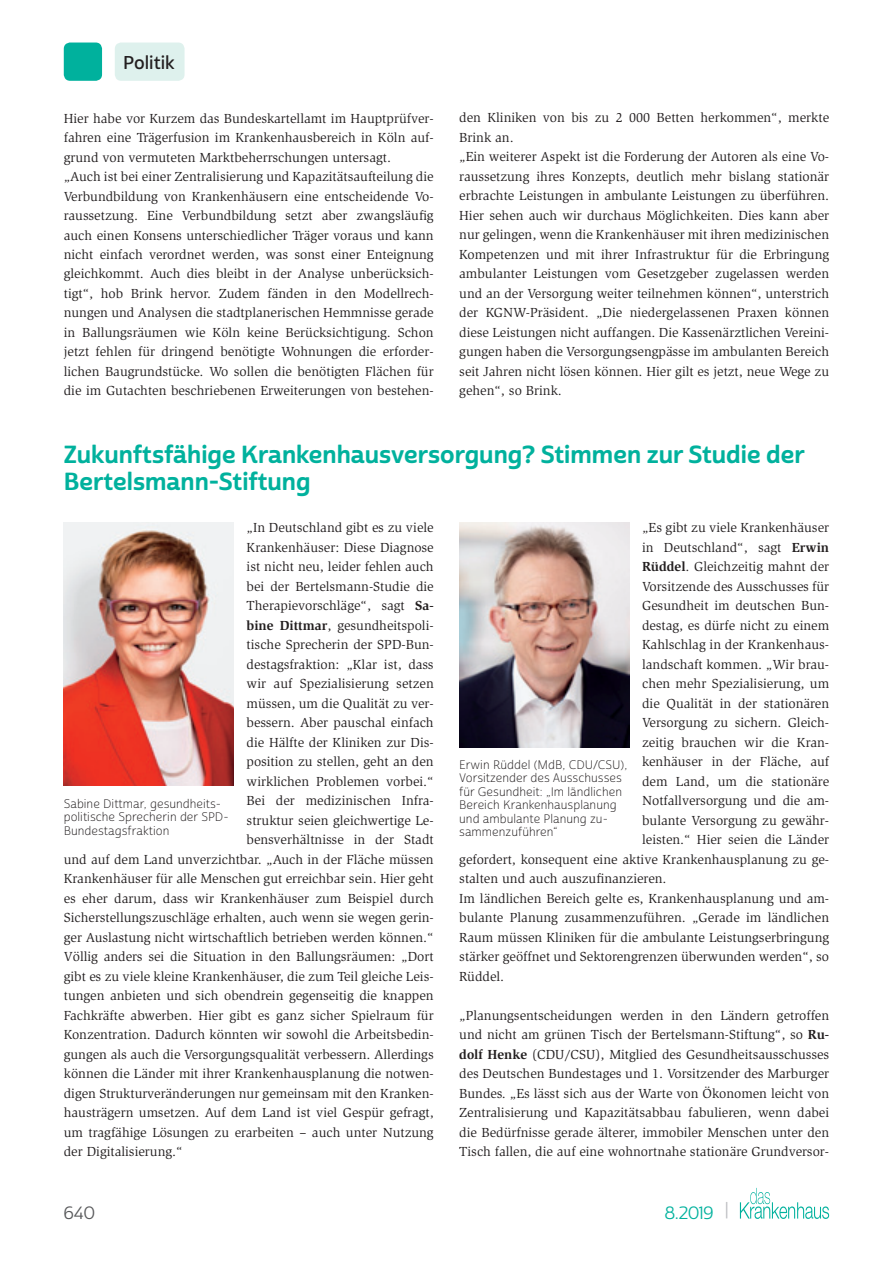
<style>
.page{position:relative;width:893px;height:1263px;background:#fff}
.page>*{position:absolute;margin:0;border:0;box-sizing:border-box;transform-origin:0 0}
.t1{font:24px/27px "Cabrito Sans Nor Bol";color:#00b19d}
.t2{font:18px "Cabrito Sans Nor Dem";letter-spacing:-.005em;color:#231f20}
.t3{font:17.25px "Cabrito Sans Nor Reg";color:#00b19d}
.t4{font:17.25px "Cabrito Sans Nor Reg";color:#57585a}
.t5{font:13.5px/19.5px "Slimbach Std";color:#231f20}
.t6{font:12px/13.5px "Cabrito Sans Nor Lig";color:#231f20}
.s1{font-weight:700}
.s2{font-size:18.9px;color:#bcbdc0}
</style>
<div class="page">
<div style="left:115px;top:43px;width:70px;height:38px;background:#def1ed;border-radius:6px"></div>
<svg style="left:740px;top:1188px;width:89px;height:31px"></svg>
<div style="left:64px;top:43px;width:38px;height:38px;background:#00b19d;border-radius:6px"></div>
<img style="left:64px;top:522px;width:170px;height:264px">
<img style="left:459px;top:523px;width:170px;height:224px">
<h2 class="t2" style="left:123px;top:51px;width:53px">Politik</h2>
<p class="t5" style="left:64px;top:108px;width:371px">Hier habe vor Kurzem das Bundeskartellamt im Hauptprüfver&shy;fahren eine Trägerfusion im Krankenhausbereich in Köln auf&shy;grund von vermuteten Marktbeherrschungen untersagt.<br>„Auch ist bei einer Zentralisierung und Kapazitätsaufteilung die Verbundbildung von Krankenhäusern eine entscheidende Vo&shy;raussetzung. Eine Verbundbildung setzt aber zwangsläufig auch einen Konsens unterschiedlicher Träger voraus und kann nicht einfach verordnet werden, was sonst einer Enteignung gleichkommt. Auch dies bleibt in der Analyse unberücksich&shy;tigt“, hob Brink hervor. Zudem fänden in den Modellrech&shy;nungen und Analysen die stadtplanerischen Hemmnisse gerade in Ballungsräumen wie Köln keine Berücksichtigung. Schon jetzt fehlen für dringend benötigte Wohnungen die erforder&shy;lichen Baugrundstücke. Wo sollen die benötigten Flächen für die im Gutachten beschriebenen Erweiterungen von bestehen-</p>
<p class="t5" style="left:459px;top:108px;width:371px">den Kliniken von bis zu 2 000 Betten herkommen“, merkte Brink an.<br>„Ein weiterer Aspekt ist die Forderung der Autoren als eine Vo&shy;raussetzung ihres Konzepts, deutlich mehr bislang stationär erbrachte Leistungen in ambulante Leistungen zu überführen.<br>Hier sehen auch wir durchaus Möglichkeiten. Dies kann aber nur gelingen, wenn die Krankenhäuser mit ihren medizinischen Kompetenzen und mit ihrer Infrastruktur für die Erbringung ambulanter Leistungen vom Gesetzgeber zugelassen werden und an der Versorgung weiter teilnehmen können“, unterstrich der KGNW-Präsident. „Die niedergelassenen Praxen können diese Leistungen nicht auffangen. Die Kassenärztlichen Vereini&shy;gungen haben die Versorgungsengpässe im ambulanten Bereich seit Jahren nicht lösen können. Hier gilt es jetzt, neue Wege zu gehen“, so Brink.</p>
<h1 class="t1" style="left:64px;top:441px;width:742px">Zukunftsfähige Krankenhausversorgung? Stimmen zur Studie der<br>Bertelsmann-Stiftung</h1>
<p class="t5" style="left:247px;top:518px;width:189px">„In Deutschland gibt es zu viele</p>
<p class="t5" style="left:247px;top:538px;width:189px">Krankenhäuser: Diese Diagnose</p>
<p class="t5" style="left:247px;top:557px;width:189px">ist nicht neu, leider fehlen auch</p>
<p class="t5" style="left:247px;top:577px;width:189px">bei der Bertelsmann-Studie die</p>
<p class="t5" style="left:247px;top:596px;width:189px">Therapievorschläge“, sagt <span class="s1">Sa-</span></p>
<p class="t5" style="left:247px;top:615px;width:189px"><span class="s1">bine Dittmar</span>, gesundheitspoli-</p>
<p class="t5" style="left:247px;top:635px;width:189px">tische Sprecherin der SPD-Bun-</p>
<p class="t5" style="left:247px;top:654px;width:189px">destagsfraktion: „Klar ist, dass</p>
<p class="t5" style="left:247px;top:674px;width:189px">wir auf Spezialisierung setzen</p>
<p class="t5" style="left:247px;top:693px;width:189px">müssen, um die Qualität zu ver-</p>
<p class="t5" style="left:247px;top:713px;width:189px">bessern. Aber pauschal einfach</p>
<p class="t5" style="left:247px;top:732px;width:189px">die Hälfte der Kliniken zur Dis-</p>
<p class="t5" style="left:247px;top:752px;width:189px">position zu stellen, geht an den</p>
<p class="t5" style="left:247px;top:771px;width:189px">wirklichen Problemen vorbei.“</p>
<p class="t5" style="left:247px;top:791px;width:189px">Bei der medizinischen Infra-</p>
<p class="t5" style="left:247px;top:810px;width:189px">struktur seien gleichwertige Le-</p>
<p class="t5" style="left:247px;top:830px;width:189px">bensverhältnisse in der Stadt</p>
<p class="t5" style="left:64px;top:849px;width:371px">und auf dem Land unverzichtbar. „Auch in der Fläche müssen</p>
<p class="t5" style="left:64px;top:869px;width:371px">Krankenhäuser für alle Menschen gut erreichbar sein. Hier geht</p>
<p class="t5" style="left:64px;top:888px;width:371px">es eher darum, dass wir Krankenhäuser zum Beispiel durch</p>
<p class="t5" style="left:64px;top:908px;width:371px">Sicherstellungszuschläge erhalten, auch wenn sie wegen gerin-</p>
<p class="t5" style="left:64px;top:927px;width:371px">ger Auslastung nicht wirtschaftlich betrieben werden können.“</p>
<p class="t5" style="left:64px;top:947px;width:371px">Völlig anders sei die Situation in den Ballungsräumen: „Dort</p>
<p class="t5" style="left:64px;top:966px;width:371px">gibt es zu viele kleine Krankenhäuser, die zum Teil gleiche Leis-</p>
<p class="t5" style="left:64px;top:986px;width:371px">tungen anbieten und sich obendrein gegenseitig die knappen</p>
<p class="t5" style="left:64px;top:1005px;width:371px">Fachkräfte abwerben. Hier gibt es ganz sicher Spielraum für</p>
<p class="t5" style="left:64px;top:1025px;width:371px">Konzentration. Dadurch könnten wir sowohl die Arbeitsbedin-</p>
<p class="t5" style="left:64px;top:1044px;width:371px">gungen als auch die Versorgungsqualität verbessern. Allerdings</p>
<p class="t5" style="left:64px;top:1064px;width:371px">können die Länder mit ihrer Krankenhausplanung die notwen-</p>
<p class="t5" style="left:64px;top:1083px;width:371px">digen Strukturveränderungen nur gemeinsam mit den Kranken-</p>
<p class="t5" style="left:64px;top:1103px;width:371px">hausträgern umsetzen. Auf dem Land ist viel Gespür gefragt,</p>
<p class="t5" style="left:64px;top:1122px;width:371px">um tragfähige Lösungen zu erarbeiten – auch unter Nutzung</p>
<p class="t5" style="left:64px;top:1142px;width:120px">der Digitalisierung.“</p>
<p class="t6" style="left:64px;top:797px;width:166px">Sabine Dittmar, gesundheits&shy;politische Sprecherin der SPD-<br>Bundestagsfraktion</p>
<p class="t5" style="left:642px;top:518px;width:189px">„Es gibt zu viele Krankenhäuser</p>
<p class="t5" style="left:642px;top:538px;width:189px">in Deutschland“, sagt <span class="s1">Erwin</span></p>
<p class="t5" style="left:642px;top:557px;width:189px"><span class="s1">Rüddel</span>. Gleichzeitig mahnt der</p>
<p class="t5" style="left:642px;top:577px;width:189px">Vorsitzende des Ausschusses für</p>
<p class="t5" style="left:642px;top:596px;width:189px">Gesundheit im deutschen Bun-</p>
<p class="t5" style="left:642px;top:616px;width:189px">destag, es dürfe nicht zu einem</p>
<p class="t5" style="left:642px;top:635px;width:189px">Kahlschlag in der Krankenhaus-</p>
<p class="t5" style="left:642px;top:655px;width:189px">landschaft kommen. „Wir brau-</p>
<p class="t5" style="left:642px;top:674px;width:189px">chen mehr Spezialisierung, um</p>
<p class="t5" style="left:642px;top:694px;width:189px">die Qualität in der stationären</p>
<p class="t5" style="left:642px;top:713px;width:189px">Versorgung zu sichern. Gleich-</p>
<p class="t5" style="left:642px;top:733px;width:189px">zeitig brauchen wir die Kran-</p>
<p class="t5" style="left:642px;top:752px;width:189px">kenhäuser in der Fläche, auf</p>
<p class="t5" style="left:642px;top:772px;width:189px">dem Land, um die stationäre</p>
<p class="t5" style="left:642px;top:791px;width:189px">Notfallversorgung und die am-</p>
<p class="t5" style="left:642px;top:811px;width:189px">bulante Versorgung zu gewähr-</p>
<p class="t5" style="left:642px;top:830px;width:189px">leisten.“ Hier seien die Länder</p>
<p class="t5" style="left:459px;top:850px;width:371px">gefordert, konsequent eine aktive Krankenhausplanung zu ge-</p>
<p class="t5" style="left:459px;top:869px;width:209px">stalten und auch auszufinanzieren.</p>
<p class="t5" style="left:459px;top:889px;width:371px">Im ländlichen Bereich gelte es, Krankenhausplanung und am-</p>
<p class="t5" style="left:459px;top:908px;width:371px">bulante Planung zusammenzuführen. „Gerade im ländlichen</p>
<p class="t5" style="left:459px;top:928px;width:371px">Raum müssen Kliniken für die ambulante Leistungserbringung</p>
<p class="t5" style="left:459px;top:947px;width:371px">stärker geöffnet und Sektorengrenzen überwunden werden“, so</p>
<p class="t5" style="left:459px;top:967px;width:46px">Rüddel.</p>
<p class="t5" style="left:459px;top:1006px;width:371px;text-align:justify">„Planungsentscheidungen werden in den Ländern getroffen und nicht am grünen Tisch der Bertelsmann-Stiftung“, so <span class="s1">Ru&shy;dolf Henke</span> (CDU/CSU), Mitglied des Gesundheitsausschusses des Deutschen Bundestages und 1. Vorsitzender des Marburger Bundes. „Es lässt sich aus der Warte von Ökonomen leicht von Zentralisierung und Kapazitätsabbau fabulieren, wenn dabei die Bedürfnisse gerade älterer, immobiler Menschen unter den Tisch fallen, die auf eine wohnortnahe stationäre Grundversor-</p>
<p class="t6" style="left:459px;top:758px;width:170px">Erwin Rüddel (MdB, CDU/CSU),<br>Vorsitzender des Ausschusses für Gesundheit: „Im ländlichen<br>Bereich Krankenhausplanung und ambulante Planung zu&shy;sammenzuführen“</p>
<p class="t4" style="left:64px;top:1202px;width:33px">640</p>
<p class="t3" style="left:665px;top:1202px;width:65px">8.2019 <span class="s2">|</span></p>
</div>
